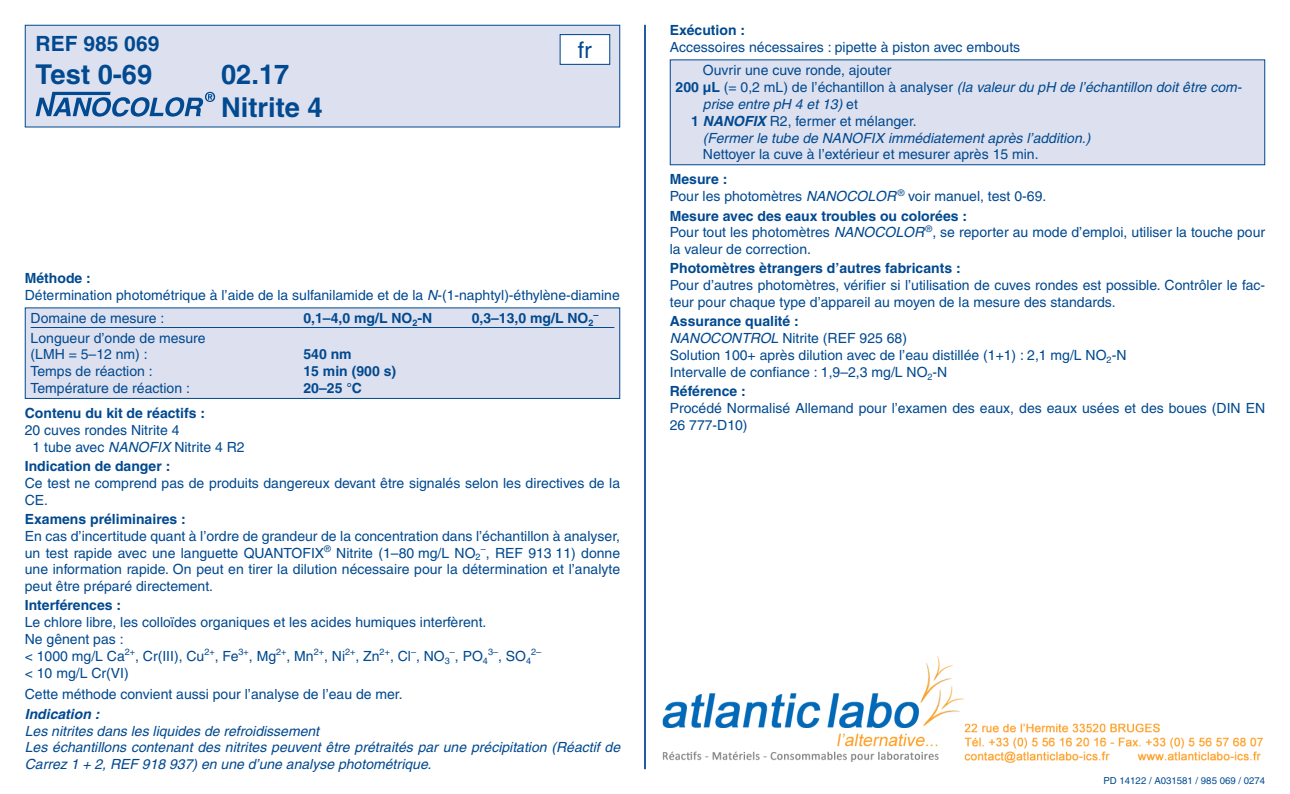
<style>
.page{position:relative;width:1290px;height:794px;background:#fff}
.page>*{position:absolute;margin:0;border:0;box-sizing:border-box;transform-origin:0 0}
.t1{font:700 27.3px/32.9px "Helvetica LT Pro";color:#014990}
.t2{font:22.75px "Helvetica LT Pro";color:#014990}
.t3{font:700 21px "Helvetica LT Pro";color:#014990}
.t4{font:14px/16.8px "Helvetica LT Pro";color:#014990}
.t5{font:italic 14px/16.8px "Helvetica LT Pro";color:#014990}
.t6{font:700 14px "Helvetica LT Pro";color:#014990}
.t7{font:italic 700 14px "Helvetica LT Pro";color:#014990}
.t8{font:9.62px "Helvetica LT Pro";color:#014990}
.t9{font:9.1px "Helvetica LT Pro";color:#014990}
.t10{font:700 9.1px "Helvetica LT Pro";color:#014990}
.s1{font-weight:700}
.s2{font-style:italic}
.s3{font-size:14px}
.s4{font-weight:700;font-style:normal}
.s5{font-style:normal}
.s6{font-weight:700;font-style:italic}
</style>
<div class="page">
<div style="left:25px;top:25px;width:595px;height:102px;background:#dde1ef"></div>
<svg style="left:36px;top:92px;width:179px;height:25px"></svg>
<div style="left:25px;top:25px;width:595px;height:102px;border:1px solid #014990"></div>
<div style="left:560px;top:35px;width:50px;height:29px;background:#fff"></div>
<div style="left:560px;top:34px;width:50px;height:31px;border:1px solid #014990"></div>
<hr style="left:644px;top:25px;width:2px;height:744px;background:#014990">
<div style="left:25px;top:308px;width:595px;height:90px;background:#dde1ef"></div>
<hr style="left:31px;top:327px;width:583px;height:1px;background:#014990">
<div style="left:25px;top:307px;width:595px;height:92px;border:1px solid #014990"></div>
<div style="left:670px;top:60px;width:595px;height:105px;background:#dde1ef"></div>
<div style="left:670px;top:59px;width:595px;height:106px;border:1px solid #014990"></div>
<img style="left:662px;top:656px;width:601px;height:107px">
<h3 class="t3" style="left:36px;top:30px;width:125px">REF 985 069</h3>
<h1 class="t1" style="left:36px;top:58px;width:118px">Test 0-69</h1>
<h1 class="t1" style="left:221px;top:58px;width:103px">02.17<br>Nitrite 4</h1>
<h2 class="t2" style="left:578px;top:36px;width:15px">fr</h2>
<p class="t4" style="left:25px;top:269px;width:596px"><span class="s1">Méthode :<br></span>Détermination photométrique à l’aide de la sulfanilamide et de la <span class="s2">N</span>-(1-naphtyl)-éthylène-diamine</p>
<p class="t4" style="left:31px;top:310px;width:135px">Domaine de mesure :</p>
<p class="t6" style="left:303px;top:310px;width:130px">0,1–4,0 mg/L NO<sub>2</sub>-N</p>
<p class="t6" style="left:472px;top:310px;width:123px">0,3–13,0 mg/L NO<sub>2</sub></p>
<p class="t10" style="left:593px;top:309px;width:7px">–</p>
<p class="t4" style="left:31px;top:329px;width:177px">Longueur d’onde de mesure (LMH = 5–12 nm) :</p>
<p class="t6" style="left:303px;top:346px;width:50px">540 nm</p>
<p class="t4" style="left:31px;top:363px;width:124px">Temps de réaction :</p>
<p class="t6" style="left:303px;top:363px;width:94px">15 min (900 s)</p>
<p class="t4" style="left:31px;top:380px;width:161px">Température de réaction :</p>
<p class="t6" style="left:303px;top:379px;width:60px">20–25 °C</p>
<p class="t6" style="left:25px;top:405px;width:182px">Contenu du kit de réactifs :</p>
<p class="t4" style="left:33px;top:421px;width:213px;text-indent:-8px">20 cuves rondes Nitrite 4<br>1 tube avec <span class="s2">NANOFIX</span> Nitrite 4 R2</p>
<p class="t6" style="left:25px;top:457px;width:147px">Indication de danger :</p>
<p class="t4" style="left:25px;top:474px;width:597px">Ce test ne comprend pas de produits dangereux devant être signalés selon les directives de la<br>CE.</p>
<p class="t6" style="left:25px;top:510px;width:163px">Examens préliminaires :</p>
<p class="t4" style="left:25px;top:527px;width:597px;text-align:justify">En cas d’incertitude quant à l’ordre de grandeur de la concentration dans l’échantillon à analyser, un test rapide avec une languette QUANTOFIX<sup>®</sup> Nitrite (1–80 mg/L NO<sub>2</sub><sup>–</sup>, REF 913 11) donne une information rapide. On peut en tirer la dilution nécessaire pour la détermination et l’analyte peut être préparé directement.</p>
<p class="t6" style="left:25px;top:597px;width:98px">Interférences :</p>
<p class="t4" style="left:25px;top:614px;width:465px">Le chlore libre, les colloïdes organiques et les acides humiques interfèrent.<br>Ne gênent pas :<br>&lt; 1000 mg/L Ca<sup>2+</sup>, Cr(III), Cu<sup>2+</sup>, Fe<sup>3+</sup>, Mg<sup>2+</sup>, Mn<sup>2+</sup>, Ni<sup>2+</sup>, Zn<sup>2+</sup>, Cl<sup>–</sup>, NO<sub>3</sub><sup>–</sup>, PO<sub>4</sub></p>
<p class="t9" style="left:488px;top:647px;width:55px">3–<span class="s3">, SO</span>42–</p>
<p class="t4" style="left:25px;top:662px;width:379px;line-height:21.7px">&lt; 10 mg/L Cr(VI)<br>Cette méthode convient aussi pour l’analyse de l’eau de mer.</p>
<p class="t7" style="left:25px;top:705px;width:76px">Indication :</p>
<p class="t5" style="left:25px;top:722px;width:597px">Les nitrites dans les liquides de refroidissement<br>Les échantillons contenant des nitrites peuvent être prétraités par une précipitation (Réactif de<br>Carrez 1 + 2, REF 918 937) en une d’une analyse photométrique.</p>
<p class="t6" style="left:670px;top:21px;width:77px">Exécution :</p>
<p class="t4" style="left:703px;top:35px;width:319px;line-height:23.6px;text-indent:-33px">Accessoires nécessaires : pipette à piston avec embouts<br>Ouvrir une cuve ronde, ajouter</p>
<p class="t5" style="left:676px;top:79px;width:568px"><span class="s4">200 μL</span> <span class="s5">(= 0,2 mL) de l’échantillon à analyser</span> (la valeur du pH de l’échantillon doit être com-</p>
<p class="t5" style="left:703px;top:96px;width:157px">prise entre pH 4 et 13) <span class="s5">et</span></p>
<p class="t4" style="left:691px;top:112px;width:227px"><span class="s1">1</span> <span class="s6">NANOFIX</span> R2, fermer et mélanger.</p>
<p class="t5" style="left:703px;top:129px;width:389px">(Fermer le tube de NANOFIX immédiatement après l’addition.)</p>
<p class="t4" style="left:703px;top:146px;width:337px">Nettoyer la cuve à l’extérieur et mesurer après 15 min.</p>
<p class="t4" style="left:670px;top:171px;width:378px"><span class="s1">Mesure :<br></span>Pour les photomètres <span class="s2">NANOCOLOR</span> <sup>®</sup> voir manuel, test 0-69.</p>
<p class="t4" style="left:670px;top:207px;width:597px"><span class="s1">Mesure avec des eaux troubles ou colorées :<br></span>Pour tout les photomètres <span class="s2">NANOCOLOR</span> <sup>®</sup>, se reporter au mode d’emploi, utiliser la touche pour la valeur de correction.</p>
<p class="t6" style="left:670px;top:260px;width:292px">Photomètres ètrangers d’autres fabricants :</p>
<p class="t4" style="left:670px;top:277px;width:597px">Pour d’autres photomètres, vérifier si l’utilisation de cuves rondes est possible. Contrôler le fac&shy;teur pour chaque type d’appareil au moyen de la mesure des standards.</p>
<p class="t4" style="left:670px;top:313px;width:458px"><span class="s1">Assurance qualité :<br></span><span class="s2">NANOCONTROL</span> Nitrite (REF 925 68)<br>Solution 100+ après dilution avec de l’eau distillée (1+1) : 2,1 mg/L NO<sub>2</sub>-N Intervalle de confiance : 1,9–2,3 mg/L NO<sub>2</sub>-N</p>
<p class="t6" style="left:670px;top:382px;width:78px">Référence :</p>
<p class="t4" style="left:670px;top:399px;width:597px">Procédé Normalisé Allemand pour l’examen des eaux, des eaux usées et des boues (DIN EN<br>26 777-D10)</p>
<p class="t8" style="left:1103px;top:774px;width:163px">PD 14122 / A031581 / 985 069 / 0274</p>
</div>
